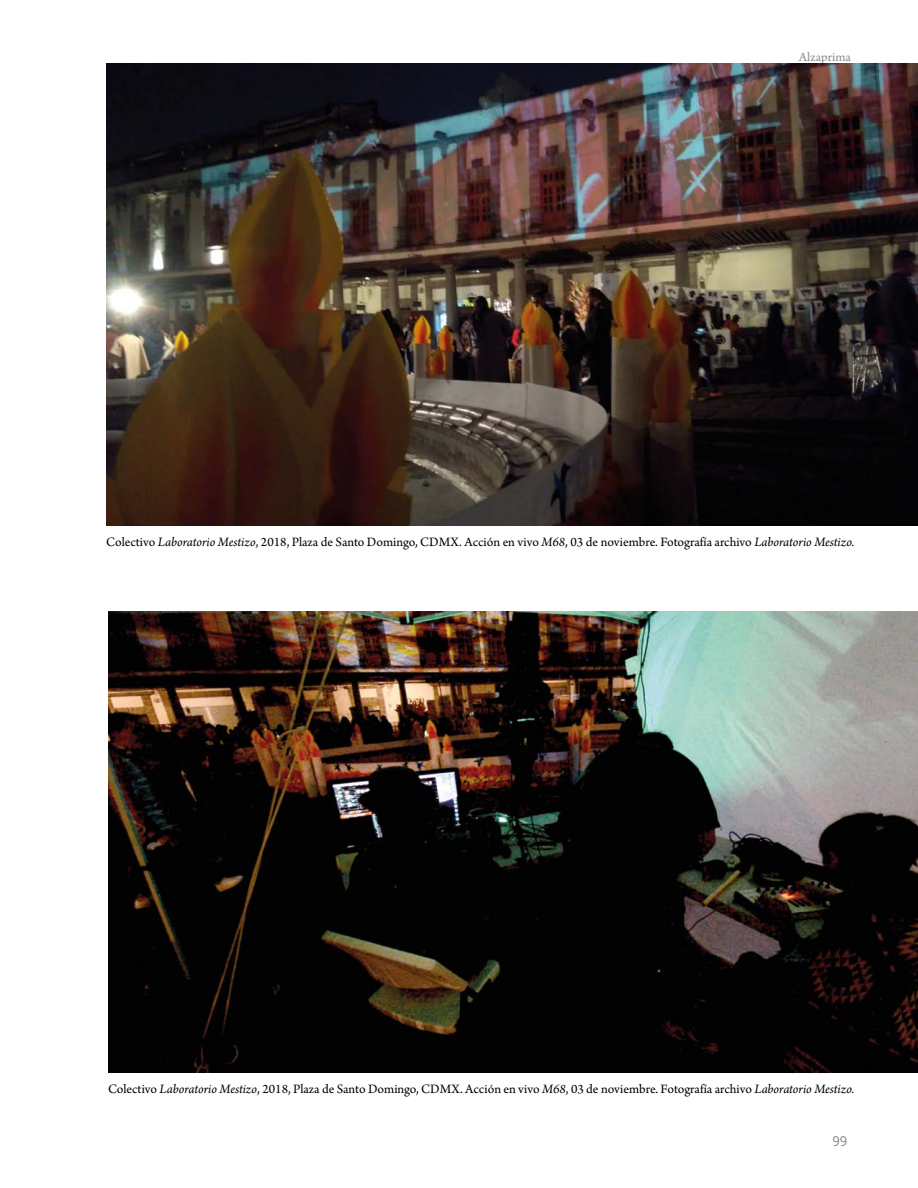
<style>
.page{position:relative;width:918px;height:1188px;background:#fff}
.page>*{position:absolute;margin:0;border:0;box-sizing:border-box;transform-origin:0 0}
.t1{font:13.5px "Arno Pro";color:#000}
.t2{font:13.5px "Arno Pro";color:#8b8e87}
.t3{font:13.5px "Droid Sans";color:#8b8e87}
.s1{font-style:italic}
</style>
<div class="page">
<img style="left:108px;top:611px;width:810px;height:461px">
<img style="left:106px;top:64px;width:812px;height:461px">
<p class="t2" style="left:799px;top:49px;width:54px">Alzaprima</p>
<p class="t1" style="left:106px;top:534px;width:749px">Colectivo <span class="s1">Laboratorio Mestizo</span>, 2018, Plaza de Santo Domingo, CDMX. Acción en vivo <span class="s1">M68</span>, 03 de noviembre. Fotografía archivo <span class="s1">Laboratorio Mestizo.</span></p>
<p class="t1" style="left:108px;top:1081px;width:748px">Colectivo <span class="s1">Laboratorio Mestizo</span>, 2018, Plaza de Santo Domingo, CDMX. Acción en vivo <span class="s1">M68</span>, 03 de noviembre. Fotografía archivo <span class="s1">Laboratorio Mestizo.</span></p>
<p class="t3" style="left:833px;top:1134px;width:16px">99</p>
</div>
